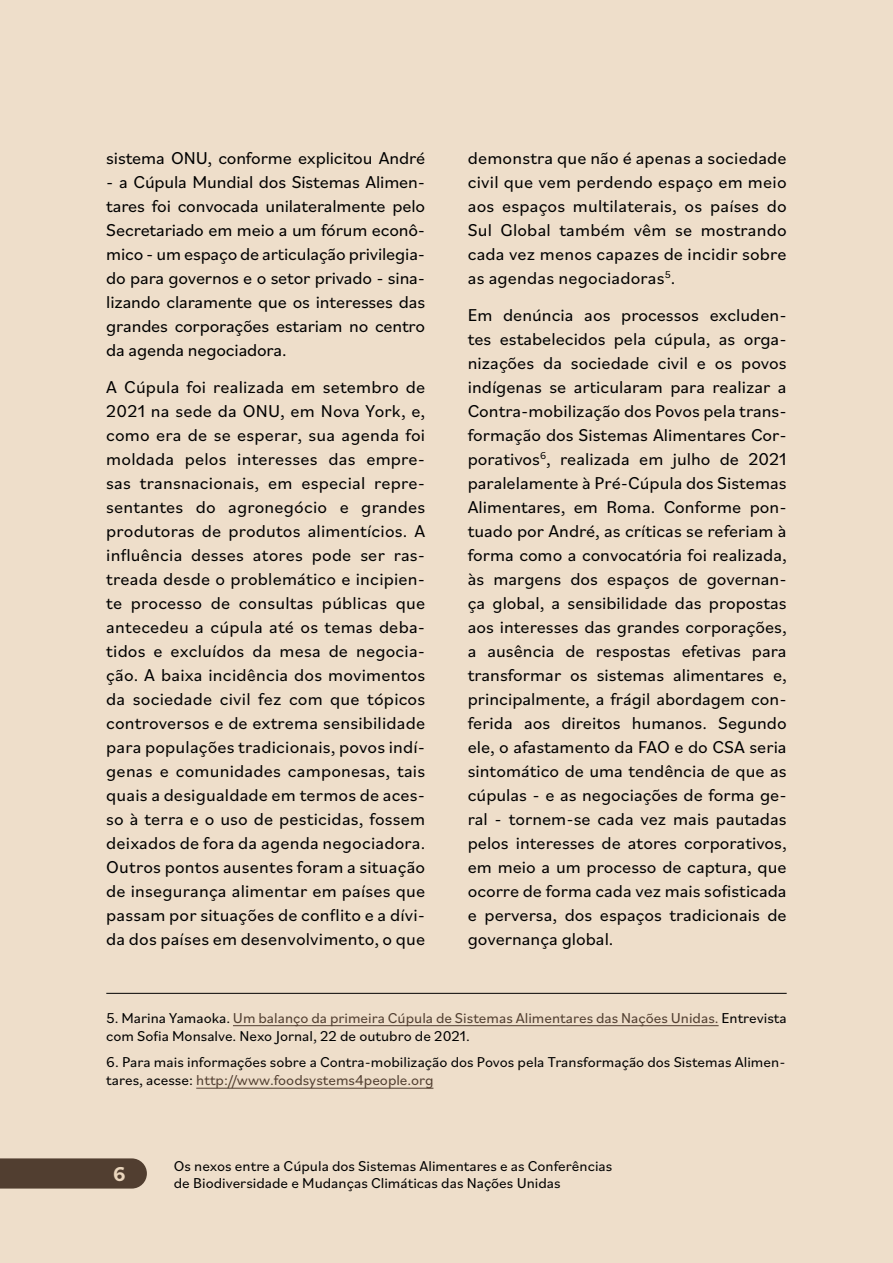
<style>
.page{position:relative;width:893px;height:1263px;background:#eedeca}
.page>*{position:absolute;margin:0;border:0;box-sizing:border-box;transform-origin:0 0}
.t1{font:700 21px "Bilo";color:#ead6bd}
.t2{font:18px/24px "Bilo";color:#000;text-align:justify}
.t3{font:15px/18px "Bilo";color:#000}
.s1{color:#513e30}
</style>
<div class="page">
<div style="left:0;top:1158px;width:147px;height:30px;background:#513e30"></div>
<hr style="left:233px;top:1025px;width:486px;height:1px;background:#513e30">
<hr style="left:196px;top:1088px;width:237px;height:1px;background:#513e30">
<hr style="left:106px;top:993px;width:681px;height:1px;background:#000">
<p class="t2" style="left:106px;top:146px;width:320px">sistema ONU, conforme explicitou André</p>
<p class="t2" style="left:106px;top:170px;width:320px">- a Cúpula Mundial dos Sistemas Alimen&shy;tares foi convocada unilateralmente pelo Secretariado em meio a um fórum econô&shy;mico - um espaço de articulação privilegia&shy;do para governos e o setor privado - sina&shy;lizando claramente que os interesses das grandes corporações estariam no centro da agenda negociadora.</p>
<p class="t2" style="left:106px;top:374px;width:320px">A Cúpula foi realizada em setembro de 2021 na sede da ONU, em Nova York, e, como era de se esperar, sua agenda foi moldada pelos interesses das empre&shy;sas transnacionais, em especial repre&shy;sentantes do agronegócio e grandes produtoras de produtos alimentícios. A influência desses atores pode ser ras&shy;treada desde o problemático e incipien&shy;te processo de consultas públicas que antecedeu a cúpula até os temas deba&shy;tidos e excluídos da mesa de negocia&shy;ção. A baixa incidência dos movimentos da sociedade civil fez com que tópicos controversos e de extrema sensibilidade para populações tradicionais, povos indí&shy;genas e comunidades camponesas, tais quais a desigualdade em termos de aces&shy;so à terra e o uso de pesticidas, fossem deixados de fora da agenda negociadora.<br>Outros pontos ausentes foram a situação de insegurança alimentar em países que passam por situações de conflito e a dívi&shy;da dos países em desenvolvimento, o que</p>
<p class="t2" style="left:468px;top:146px;width:320px">demonstra que não é apenas a sociedade civil que vem perdendo espaço em meio aos espaços multilaterais, os países do Sul Global também vêm se mostrando cada vez menos capazes de incidir sobre as agendas negociadoras<sup>5</sup>.</p>
<p class="t2" style="left:468px;top:302px;width:320px">Em denúncia aos processos excluden&shy;tes estabelecidos pela cúpula, as orga&shy;nizações da sociedade civil e os povos indígenas se articularam para realizar a Contra-mobilização dos Povos pela trans&shy;formação dos Sistemas Alimentares Cor&shy;porativos<sup>6</sup>, realizada em julho de 2021 paralelamente à Pré-Cúpula dos Sistemas Alimentares, em Roma. Conforme pon&shy;tuado por André, as críticas se referiam à forma como a convocatória foi realizada, às margens dos espaços de governan&shy;ça global, a sensibilidade das propostas aos interesses das grandes corporações, a ausência de respostas efetivas para transformar os sistemas alimentares e, principalmente, a frágil abordagem con&shy;ferida aos direitos humanos. Segundo ele, o afastamento da FAO e do CSA seria sintomático de uma tendência de que as cúpulas - e as negociações de forma ge&shy;ral - tornem-se cada vez mais pautadas pelos interesses de atores corporativos, em meio a um processo de captura, que ocorre de forma cada vez mais sofisticada e perversa, dos espaços tradicionais de governança global.</p>
<p class="t3" style="left:106px;top:1008px;width:682px">5. Marina Yamaoka. <span class="s1">Um balanço da primeira Cúpula de Sistemas Alimentares das Nações Unidas.</span> Entrevista com Sofia Monsalve. Nexo Jornal, 22 de outubro de 2021.</p>
<p class="t3" style="left:106px;top:1053px;width:681px">6. Para mais informações sobre a Contra-mobilização dos Povos pela Transformação dos Sistemas Alimen&shy;tares, acesse: <span class="s1">http://www.foodsystems4people.org</span></p>
<p class="t1" style="left:113px;top:1159px;width:14px">6</p>
<p class="t3" style="left:174px;top:1156px;width:440px;line-height:17.2px">Os nexos entre a Cúpula dos Sistemas Alimentares e as Conferências de Biodiversidade e Mudanças Climáticas das Nações Unidas</p>
</div>
